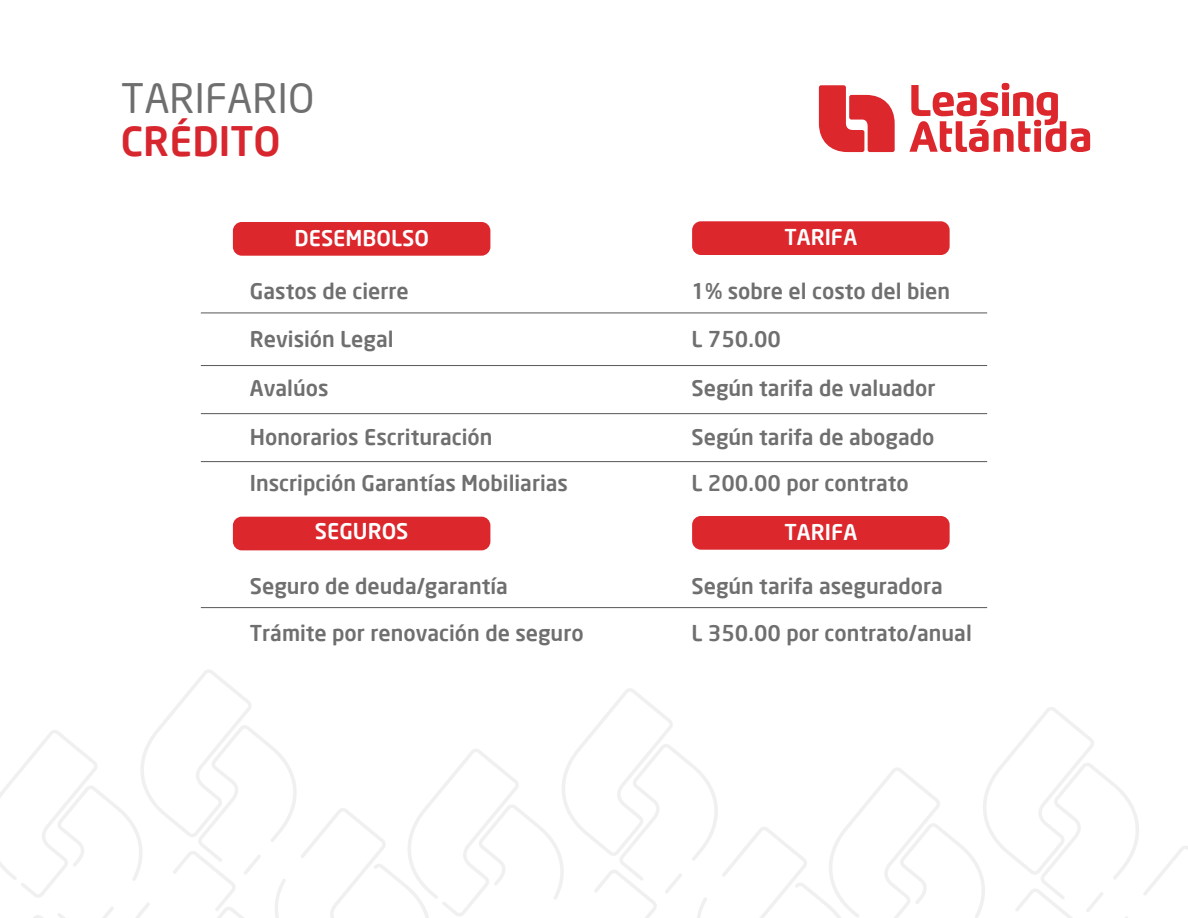
<style>
.page{position:relative;width:1188px;height:918px;background:#fff}
.page>*{position:absolute;margin:0;border:0;box-sizing:border-box;transform-origin:0 0}
.t1{font:39.9px "Neo Sans";color:#706f6f}
.t2{font:500 39.9px "Neo Sans";color:#d8262f}
.t3{font:500 21.45px "Neo Sans";color:#706f6f}
.t4{font:500 21.45px "Neo Sans";color:#fff}
</style>
<div class="page">
<div style="left:233px;top:222px;width:257px;height:34px;background:#dc272d;border-radius:9px"></div>
<div style="left:692px;top:221px;width:258px;height:34px;background:#dc272d;border-radius:9px"></div>
<svg style="left:0;top:670px;width:1188px;height:248px"></svg>
<hr style="left:201px;top:313px;width:786px;height:1px;background:#575756">
<div style="left:233px;top:517px;width:257px;height:33px;background:#dc272d;border-radius:9px"></div>
<div style="left:692px;top:516px;width:258px;height:34px;background:#dc272d;border-radius:9px"></div>
<hr style="left:201px;top:607px;width:786px;height:1px;background:#575756">
<hr style="left:201px;top:365px;width:786px;height:1px;background:#575756">
<hr style="left:201px;top:413px;width:786px;height:1px;background:#575756">
<hr style="left:201px;top:461px;width:786px;height:1px;background:#575756">
<svg style="left:819px;top:85px;width:76px;height:67px"></svg>
<svg style="left:909px;top:83px;width:181px;height:69px"></svg>
<h1 class="t1" style="left:121px;top:74px;width:195px">TARIFARIO</h1>
<h1 class="t2" style="left:121px;top:116px;width:161px">CRÉDITO</h1>
<p class="t4" style="left:785px;top:224px;width:74px">TARIFA</p>
<p class="t4" style="left:294px;top:224px;width:136px">DESEMBOLSO</p>
<p class="t3" style="left:250px;top:278px;width:161px">Gastos de cierre</p>
<p class="t3" style="left:692px;top:278px;width:260px">1% sobre el costo del bien</p>
<p class="t3" style="left:250px;top:326px;width:145px">Revisión Legal</p>
<p class="t3" style="left:692px;top:326px;width:91px">L 750.00</p>
<p class="t3" style="left:250px;top:374px;width:80px">Avalúos</p>
<p class="t3" style="left:692px;top:374px;width:246px">Según tarifa de valuador</p>
<p class="t3" style="left:250px;top:424px;width:244px">Honorarios Escrituración</p>
<p class="t3" style="left:692px;top:424px;width:244px">Según tarifa de abogado</p>
<p class="t3" style="left:250px;top:470px;width:320px">Inscripción Garantías Mobiliarias</p>
<p class="t3" style="left:692px;top:470px;width:219px">L 200.00 por contrato</p>
<p class="t4" style="left:315px;top:518px;width:95px">SEGUROS</p>
<p class="t3" style="left:250px;top:573px;width:260px">Seguro de deuda/garantía</p>
<p class="t3" style="left:692px;top:573px;width:253px">Según tarifa aseguradora</p>
<p class="t4" style="left:785px;top:518px;width:74px">TARIFA</p>
<p class="t3" style="left:250px;top:620px;width:335px">Trámite por renovación de seguro</p>
<p class="t3" style="left:692px;top:620px;width:282px">L 350.00 por contrato/anual</p>
</div>
